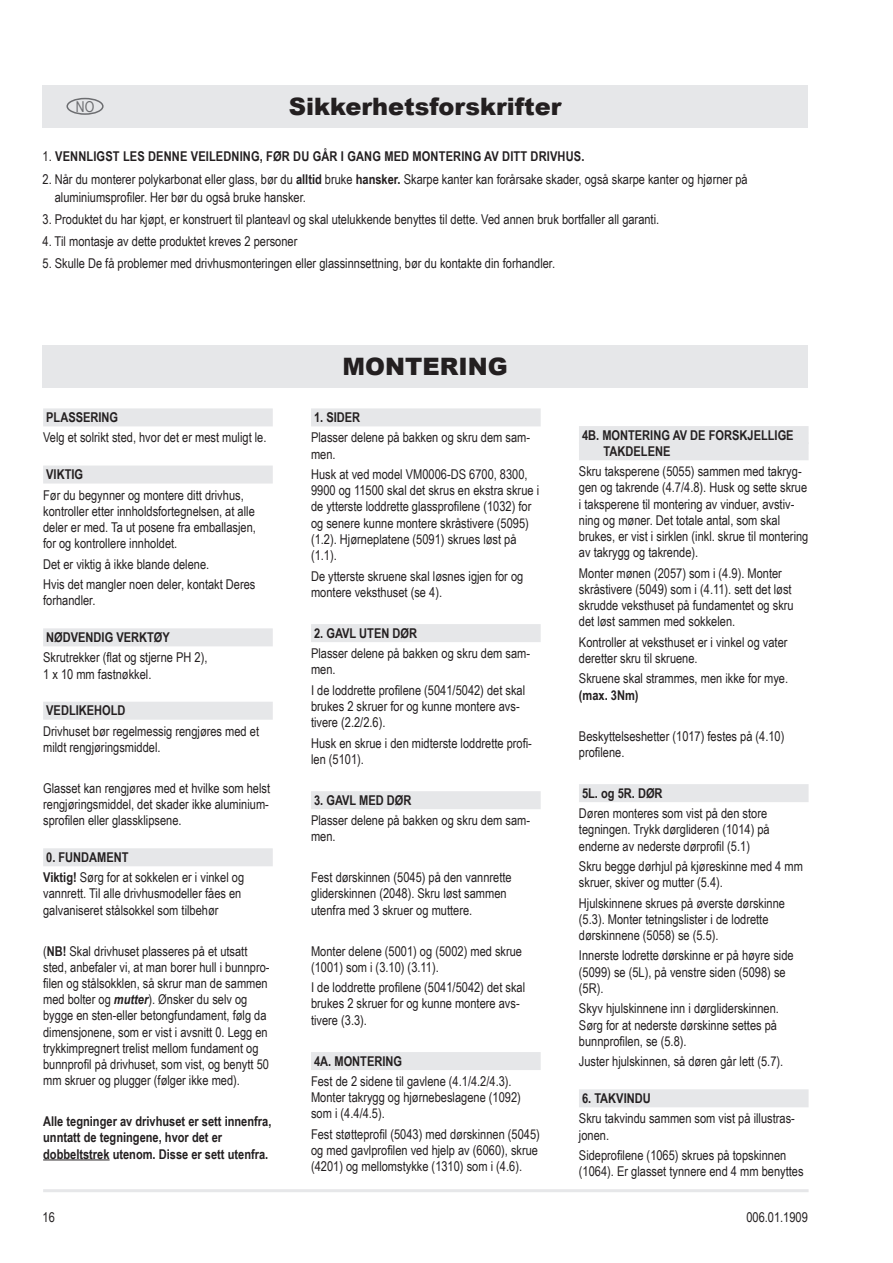
<style>
.page{position:relative;width:893px;height:1263px;background:#fff}
.page>*{position:absolute;margin:0;border:0;box-sizing:border-box;transform-origin:0 0}
.t1{font:900 24px "Arial";color:#231f20}
.t2{font:15px "Arial Narrow";color:#6c6d70}
.t3{font:13.5px/16.2px "Arial Narrow";color:#231f20}
.t4{font:700 13.5px/16.2px "Arial Narrow";color:#231f20}
.s1{font-weight:400}
.s2{font-weight:700}
.s3{font-weight:700;font-style:italic}
</style>
<div class="page">
<hr style="left:43px;top:1189px;width:766px;height:3px;background:#e6e7e9">
<div style="left:43px;top:345px;width:765px;height:43px;background:#e6e7e9"></div>
<div style="left:43px;top:85px;width:765px;height:43px;background:#e6e7e9"></div>
<div style="left:43px;top:408px;width:230px;height:18px;background:#e6e7e9"></div>
<div style="left:43px;top:465px;width:230px;height:18px;background:#e6e7e9"></div>
<div style="left:43px;top:628px;width:230px;height:18px;background:#e6e7e9"></div>
<div style="left:43px;top:702px;width:230px;height:18px;background:#e6e7e9"></div>
<div style="left:43px;top:848px;width:230px;height:18px;background:#e6e7e9"></div>
<hr style="left:43px;top:1159px;width:67px;height:1px;background:#231f20">
<div style="left:311px;top:408px;width:230px;height:18px;background:#e6e7e9"></div>
<div style="left:311px;top:624px;width:230px;height:18px;background:#e6e7e9"></div>
<div style="left:311px;top:791px;width:230px;height:18px;background:#e6e7e9"></div>
<div style="left:311px;top:1052px;width:230px;height:18px;background:#e6e7e9"></div>
<div style="left:579px;top:426px;width:230px;height:18px;background:#e6e7e9"></div>
<div style="left:579px;top:442px;width:230px;height:18px;background:#e6e7e9"></div>
<div style="left:579px;top:784px;width:230px;height:18px;background:#e6e7e9"></div>
<div style="left:579px;top:1089px;width:230px;height:18px;background:#e6e7e9"></div>
<div style="left:66px;top:98px;width:38px;height:17px;border:2px solid #6c6d70;border-radius:50%"></div>
<h1 class="t1" style="left:289px;top:89px;width:274px">Sikkerhetsforskrifter</h1>
<p class="t2" style="left:76px;top:95px;width:20px">NO</p>
<p class="t4" style="left:43px;top:148px;width:21px"><span class="s1">1.</span> VENNLIGST</p>
<p class="t4" style="left:123px;top:148px;width:8px">LES</p>
<p class="t4" style="left:148px;top:148px;width:9px">DENNE</p>
<p class="t4" style="left:191px;top:148px;width:16px">VEILEDNING</p>
<p class="t4" style="left:260px;top:148px;width:16px">, FØR</p>
<p class="t4" style="left:293px;top:148px;width:29px">DU GÅR</p>
<p class="t4" style="left:341px;top:148px;width:16px">I GANG</p>
<p class="t4" style="left:384px;top:148px;width:9px">MED</p>
<p class="t4" style="left:413px;top:148px;width:9px">MONTERING</p>
<p class="t4" style="left:484px;top:148px;width:26px">AV DITT</p>
<p class="t4" style="left:531px;top:148px;width:55px">DRIVHUS .</p>
<p class="t3" style="left:55px;top:169px;width:694px;line-height:18px;text-indent:-12px">2. Når du monterer polykarbonat eller glass, bør du <span class="s2">ALLTID</span> bruke <span class="s2">HANSKER.</span> Skarpe kanter kan forårsake skader, også skarpe kanter og hjørner på aluminiumsprofiler. Her bør du også bruke hansker.</p>
<p class="t3" style="left:43px;top:211px;width:618px">3. Produktet du har kjøpt, er konstruert til planteavl og skal utelukkende benyttes til dette. Ved annen bruk bortfaller all garanti.</p>
<p class="t3" style="left:43px;top:233px;width:256px">4. Til montasje av dette produktet kreves 2 personer</p>
<p class="t3" style="left:43px;top:255px;width:514px">5. Skulle De få problemer med drivhusmonteringen eller glassinnsettning, bør du kontakte din forhandler.</p>
<p class="t4" style="left:46px;top:408px;width:15px">PLASSERING</p>
<p class="t3" style="left:43px;top:429px;width:225px">Velg et solrikt sted, hvor det er mest muligt le.</p>
<p class="t4" style="left:46px;top:465px;width:25px">VI KTIG</p>
<p class="t3" style="left:43px;top:486px;width:214px">Før du begynner og montere ditt drivhus, kontroller etter innholdsfortegnelsen, at alle deler er med. Ta ut posene fra emballasjen, for og kontrollere innholdet.</p>
<p class="t3" style="left:43px;top:553px;width:214px;line-height:20.4px">Det er viktig å ikke blande delene.<br>Hvis det mangler noen deler, kontakt Deres</p>
<p class="t3" style="left:43px;top:592px;width:54px">forhandler.</p>
<p class="t4" style="left:46px;top:628px;width:40px">NØDVENDIG</p>
<p class="t4" style="left:116px;top:628px;width:38px">VERKTØY</p>
<p class="t3" style="left:43px;top:649px;width:166px">Skrutrekker (flat og stjerne PH 2),<br>1 x 10 mm fastnøkkel.</p>
<p class="t4" style="left:46px;top:702px;width:8px">VEDLI</p>
<p class="t4" style="left:79px;top:702px;width:16px">KEHOLD</p>
<p class="t3" style="left:43px;top:722px;width:217px">Drivhuset bør regelmessig rengjøres med et mildt rengjøringsmiddel.</p>
<p class="t3" style="left:43px;top:779px;width:229px;text-align:justify">Glasset kan rengjøres med et hvilke som helst rengjøringsmiddel, det skader ikke aluminium&shy;sprofilen eller glassklipsene.</p>
<p class="t3" style="left:43px;top:846px;width:203px;line-height:20.4px"><span class="s2">0. FUNDAMENT<br>VIKTIG!</span> Sørg for at sokkelen er i vinkel og</p>
<p class="t3" style="left:43px;top:885px;width:200px">vannrett. Til alle drivhusmodeller fåes en galvaniseret stålsokkel som tilbehør</p>
<p class="t3" style="left:43px;top:942px;width:228px">(<span class="s2">NB!</span> Skal drivhuset plasseres på et utsatt sted, anbefaler vi, at man borer hull i bunnpro&shy;filen og stålsokklen, så skrur man de sammen med bolter og <span class="s3">mutter</span>). Ønsker du selv og bygge en sten-eller betongfundament, følg da dimensjonene, som er vist i avsnitt 0. Legg en trykkimpregnert trelist mellom fundament og bunnprofil på drivhuset, som vist, og benytt 50 mm skruer og plugger (følger ikke med).</p>
<p class="t4" style="left:43px;top:1112px;width:230px">ALLE TEGNINGER AV DRIVHUSET ER SETT INNENFRA,<br>UNNTATT DE TEGNINGENE, HVOR DET ER<br>DOBBELTSTREK UTENOM. DISSE ER SETT UTENFRA.</p>
<h1 class="t1" style="left:343px;top:349px;width:167px">MONTERING</h1>
<p class="t4" style="left:314px;top:408px;width:28px">1. SIDER</p>
<p class="t3" style="left:311px;top:429px;width:221px">Plasser delene på bakken og skru dem sam&shy;men.</p>
<p class="t3" style="left:311px;top:466px;width:230px">Husk at ved model VM0006-DS 6700, 8300, 9900 og 11500 skal det skrus en ekstra skrue i de ytterste loddrette glassprofilene (1032) for og senere kunne montere skråstivere (5095) (1.2). Hjørneplatene (5091) skrues løst på (1.1).</p>
<p class="t3" style="left:311px;top:567px;width:214px">De ytterste skruene skal løsnes igjen for og montere veksthuset (se 4).</p>
<p class="t4" style="left:314px;top:624px;width:54px">2. GAVL UTEN</p>
<p class="t4" style="left:392px;top:624px;width:9px">DØR</p>
<p class="t3" style="left:311px;top:645px;width:221px">Plasser delene på bakken og skru dem sam&shy;men.</p>
<p class="t3" style="left:311px;top:681px;width:216px">I de loddrette profilene (5041/5042) det skal brukes 2 skruer for og kunne montere avs&shy;tivere (2.2/2.6).</p>
<p class="t3" style="left:311px;top:734px;width:222px">Husk en skrue i den midterste loddrette profi&shy;len (5101).</p>
<p class="t4" style="left:314px;top:791px;width:54px">3. GAVL MED</p>
<p class="t4" style="left:387px;top:791px;width:9px">DØR</p>
<p class="t3" style="left:311px;top:812px;width:221px">Plasser delene på bakken og skru dem sam&shy;men.</p>
<p class="t3" style="left:311px;top:869px;width:202px">Fest dørskinnen (5045) på den vannrette gliderskinnen (2048). Skru løst sammen utenfra med 3 skruer og muttere.</p>
<p class="t3" style="left:311px;top:942px;width:213px">Monter delene (5001) og (5002) med skrue (1001) som i (3.10) (3.11).</p>
<p class="t3" style="left:311px;top:979px;width:216px">I de loddrette profilene (5041/5042) det skal brukes 2 skruer for og kunne montere avs&shy;tivere (3.3).</p>
<p class="t4" style="left:314px;top:1052px;width:38px">4A. MONTERING</p>
<p class="t3" style="left:311px;top:1073px;width:211px">Fest de 2 sidene til gavlene (4.1/4.2/4.3).<br>Monter takrygg og hjørnebeslagene (1092) som i (4.4/4.5).</p>
<p class="t3" style="left:311px;top:1125px;width:230px">Fest støtteprofil (5043) med dørskinnen (5045) og med gavlprofilen ved hjelp av (6060), skrue (4201) og mellomstykke (1310) som i (4.6).</p>
<p class="t4" style="left:582px;top:426px;width:38px">4B. MONTERING</p>
<p class="t4" style="left:673px;top:426px;width:45px">AV DE FORS</p>
<p class="t4" style="left:739px;top:426px;width:16px">KJELLIGE</p>
<p class="t4" style="left:604px;top:442px;width:31px">TAKDELENE</p>
<p class="t3" style="left:579px;top:463px;width:231px">Skru taksperene (5055) sammen med takryg&shy;gen og takrende (4.7/4.8). Husk og sette skrue i taksperene til montering av vinduer, avstiv&shy;ning og møner. Det totale antal, som skal brukes, er vist i sirklen (inkl. skrue til montering av takrygg og takrende).</p>
<p class="t3" style="left:579px;top:564px;width:216px">Monter mønen (2057) som i (4.9). Monter skråstivere (5049) som i (4.11). sett det løst skrudde veksthuset på fundamentet og skru det løst sammen med sokkelen.</p>
<p class="t3" style="left:579px;top:633px;width:210px">Kontroller at veksthuset er i vinkel og vater deretter skru til skruene.</p>
<p class="t3" style="left:579px;top:670px;width:211px">Skruene skal strammes, men ikke for mye.</p>
<p class="t4" style="left:579px;top:686px;width:61px">(MAX. 3NM)</p>
<p class="t3" style="left:579px;top:727px;width:207px">Beskyttelseshetter (1017) festes på (4.10) profilene.</p>
<p class="t4" style="left:582px;top:784px;width:74px">5L. OG 5R. DØR</p>
<p class="t3" style="left:579px;top:805px;width:192px">Døren monteres som vist på den store tegningen. Trykk dørglideren (1014) på enderne av nederste dørprofil (5.1)</p>
<p class="t3" style="left:579px;top:857px;width:225px">Skru begge dørhjul på kjøreskinne med 4 mm skruer, skiver og mutter (5.4).</p>
<p class="t3" style="left:579px;top:894px;width:208px">Hjulskinnene skrues på øverste dørskinne (5.3). Monter tetningslister i de lodrette dørskinnene (5058) se (5.5).</p>
<p class="t3" style="left:579px;top:947px;width:216px">Innerste lodrette dørskinne er på høyre side (5099) se (5L), på venstre siden (5098) se (5R).</p>
<p class="t3" style="left:579px;top:1000px;width:201px">Skyv hjulskinnene inn i dørgliderskinnen.<br>Sørg for at nederste dørskinne settes på bunnprofilen, se (5.8).</p>
<p class="t3" style="left:579px;top:1053px;width:206px">Juster hjulskinnen, så døren går lett (5.7).</p>
<p class="t4" style="left:582px;top:1089px;width:48px">6. TAKVINDU</p>
<p class="t3" style="left:579px;top:1110px;width:217px">Skru takvindu sammen som vist på illustras&shy;jonen.</p>
<p class="t3" style="left:579px;top:1146px;width:226px">Sideprofilene (1065) skrues på topskinnen (1064). Er glasset tynnere end 4 mm benyttes</p>
<p class="t3" style="left:43px;top:1208px;width:14px">16</p>
<p class="t3" style="left:746px;top:1208px;width:63px">006.01.1909</p>
</div>
